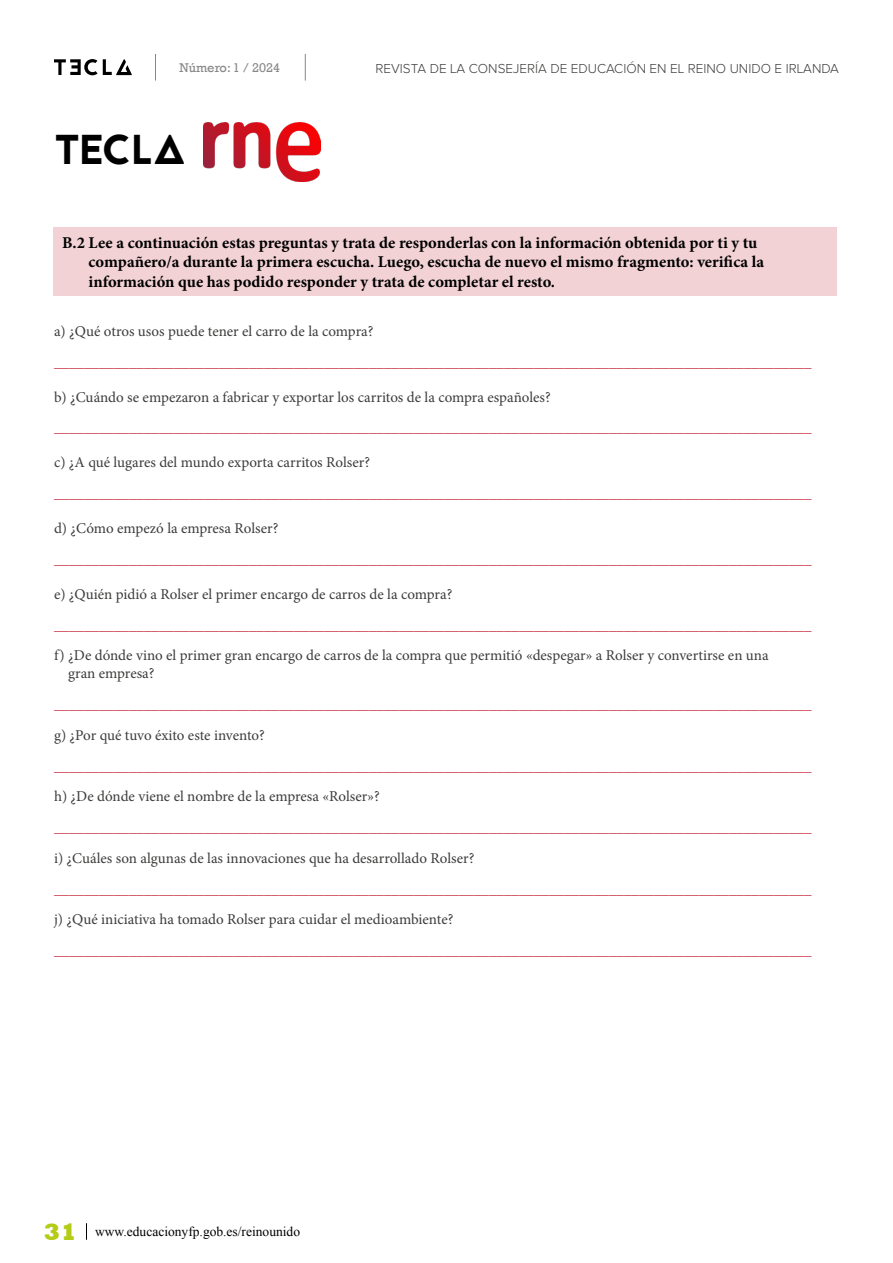
<style>
.page{position:relative;width:893px;height:1263px;background:#fff}
.page>*{position:absolute;margin:0;border:0;box-sizing:border-box;transform-origin:0 0}
.t1{font:41.7px "Jaapokkienchance";letter-spacing:-.02em;color:#000}
.t2{font:700 16.5px/19.8px "Minion Pro";color:#000}
.t3{font:15px "Minion Pro";color:#c83446}
.t4{font:15px/18px "Minion Pro";color:#3c3c3b}
.t5{font:300 13.5px "Proxima Nova A";color:#3c3c3b}
.t6{font:13.5px "Times New Roman";color:#000}
.t7{font:12.9px "Rockwell";color:#878787}
.s1{font-family:"Rockwell";font-weight:800;font-size:24px;color:#b4cc16}
</style>
<div class="page">
<svg style="left:86px;top:1223px;width:1px;height:17px"></svg>
<svg style="left:155px;top:54px;width:1px;height:27px"></svg>
<svg style="left:54px;top:59px;width:78px;height:16px"></svg>
<svg style="left:305px;top:54px;width:1px;height:27px"></svg>
<img style="left:203px;top:122px;width:118px;height:60px">
<div style="left:54px;top:227px;width:783px;height:69px;background:#f3d2d6"></div>
<p class="t7" style="left:179px;top:60px;width:102px">Número: 1 / 2024</p>
<p class="t5" style="left:375px;top:61px;width:465px">REVISTA DE LA CONSEJERÍA DE EDUCACIÓN EN EL REINO UNIDO E IRLANDA</p>
<h1 class="t1" style="left:54px;top:121px;width:134px">TECLA</h1>
<p class="t2" style="left:89px;top:232px;width:677px;text-indent:-26px">B.2 Lee a continuación estas preguntas y trata de responderlas con la información obtenida por ti y tu compañero/a durante la primera escucha. Luego, escucha de nuevo el mismo fragmento: verifica la información que has podido responder y trata de completar el resto.</p>
<p class="t4" style="left:54px;top:322px;width:321px">a) ¿Qué otros usos puede tener el carro de la compra?</p>
<p class="t3" style="left:54px;top:352px;width:759px">_____________________________________________________________________________________________________</p>
<p class="t4" style="left:54px;top:388px;width:498px">b) ¿Cuándo se empezaron a fabricar y exportar los carritos de la compra españoles?</p>
<p class="t3" style="left:54px;top:418px;width:759px">_____________________________________________________________________________________________________</p>
<p class="t4" style="left:54px;top:454px;width:318px">c) ¿A qué lugares del mundo exporta carritos Rolser?</p>
<p class="t3" style="left:54px;top:483px;width:759px">_____________________________________________________________________________________________________</p>
<p class="t4" style="left:54px;top:519px;width:226px">d) ¿Cómo empezó la empresa Rolser?</p>
<p class="t3" style="left:54px;top:549px;width:759px">_____________________________________________________________________________________________________</p>
<p class="t4" style="left:54px;top:585px;width:400px">e) ¿Quién pidió a Rolser el primer encargo de carros de la compra?</p>
<p class="t3" style="left:54px;top:615px;width:759px">_____________________________________________________________________________________________________</p>
<p class="t4" style="left:68px;top:647px;width:702px;text-indent:-14px">f) ¿De dónde vino el primer gran encargo de carros de la compra que permitió «despegar» a Rolser y convertirse en una gran empresa?</p>
<p class="t3" style="left:54px;top:694px;width:759px">_____________________________________________________________________________________________________</p>
<p class="t4" style="left:54px;top:726px;width:212px">g) ¿Por qué tuvo éxito este invento?</p>
<p class="t3" style="left:54px;top:756px;width:759px">_____________________________________________________________________________________________________</p>
<p class="t4" style="left:54px;top:788px;width:327px">h) ¿De dónde viene el nombre de la empresa «Rolser»?</p>
<p class="t3" style="left:54px;top:817px;width:759px">_____________________________________________________________________________________________________</p>
<p class="t4" style="left:54px;top:849px;width:422px">i) ¿Cuáles son algunas de las innovaciones que ha desarrollado Rolser?</p>
<p class="t3" style="left:54px;top:879px;width:759px">_____________________________________________________________________________________________________</p>
<p class="t4" style="left:54px;top:911px;width:401px">j) ¿Qué iniciativa ha tomado Rolser para cuidar el medioambiente?</p>
<p class="t3" style="left:54px;top:940px;width:759px">_____________________________________________________________________________________________________</p>
<p class="t6" style="left:44px;top:1222px;width:258px"><span class="s1">31</span> www.educacionyfp.gob.es/reinounido</p>
</div>
